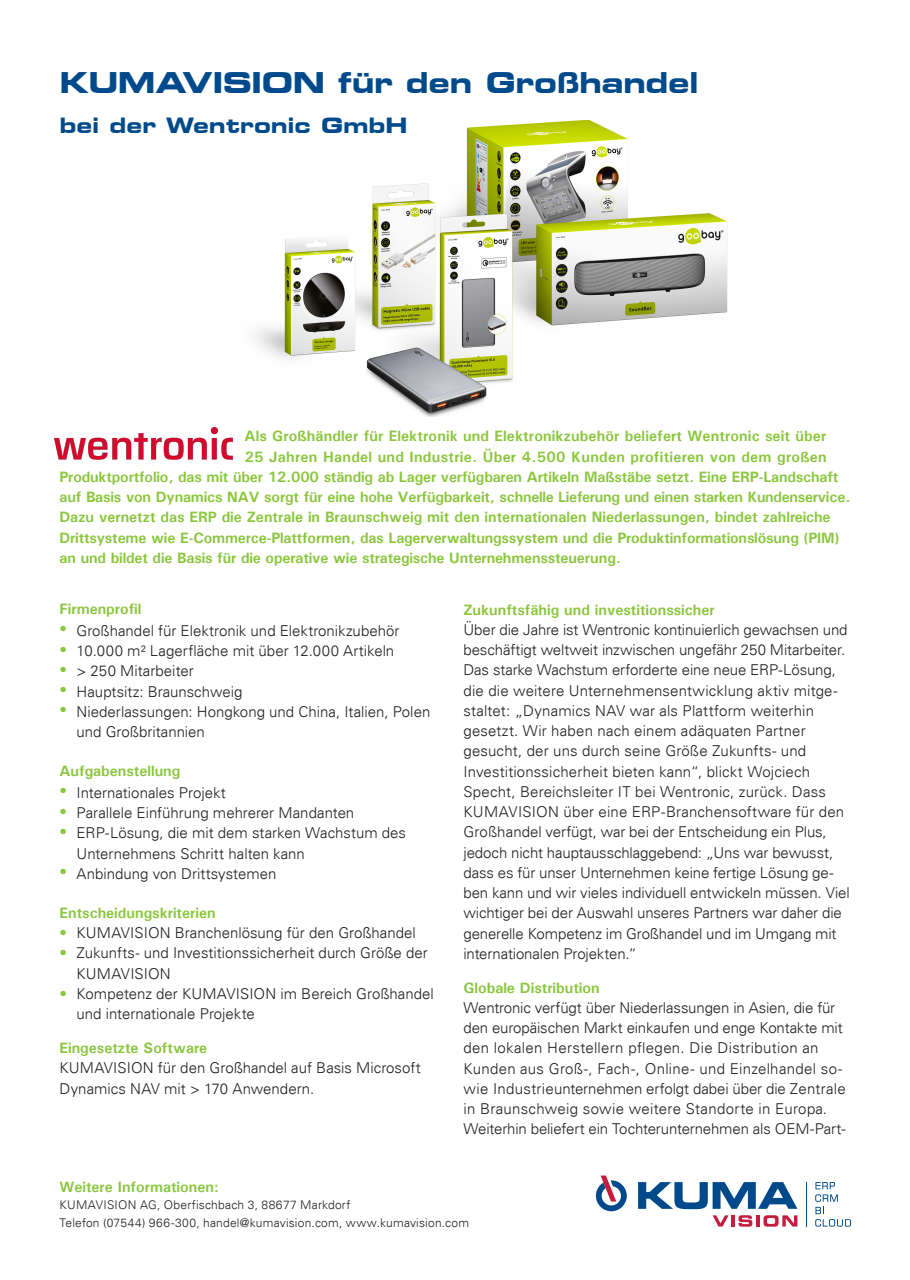
<style>
.page{position:relative;width:910px;height:1280px;background:#fff}
.page>*{position:absolute;margin:0;border:0;box-sizing:border-box;transform-origin:0 0}
.Headline_1{font:700 expanded 28.5px "Square 721 BT";letter-spacing:-.02em;color:#004a8b}
.Headline_1-2{font:700 expanded 21px "Square 721 BT";letter-spacing:-.005em;color:#004a8b}
.Zwischenüberschrift{font:300 15px/20.2px "Univers";color:#231f20}
.Zwischenüberschrift-2{font:700 15px "Univers";color:#8bc63e}
.Fließtext{font:300 15px/20.2px "Univers";color:#231f20}
.Zwischenüberschrift-3{font:700 15px "Univers";letter-spacing:.02em;color:#8bc63e}
.Fließtext-2{font:700 15px "Univers";color:#8bc63e}
.Adresszeile{font:300 12px "Univers";letter-spacing:.02em;color:#231f20}
.s1{color:#8bc63e}
</style>
<div class="page">
<img style="left:255px;top:120px;width:473px;height:297px">
<svg style="left:713px;top:1215px;width:16px;height:11px"></svg>
<hr style="left:731px;top:1215px;width:4px;height:11px;background:#c41e3f">
<svg style="left:738px;top:1215px;width:14px;height:12px"></svg>
<hr style="left:756px;top:1215px;width:4px;height:11px;background:#c41e3f">
<svg style="left:763px;top:1215px;width:34px;height:12px"></svg>
<svg style="left:638px;top:1182px;width:159px;height:27px"></svg>
<svg style="left:815px;top:1182px;width:36px;height:45px"></svg>
<hr style="left:806px;top:1182px;width:1px;height:44px;background:#004a8b">
<svg style="left:596px;top:1175px;width:31px;height:36px"></svg>
<img style="left:55px;top:427px;width:178px;height:33px">
<p class="Headline_1" style="left:60px;top:65px;width:641px">KUMAVISION für den Großhandel</p>
<p class="Headline_1-2" style="left:60px;top:113px;width:349px">bei der Wentronic GmbH</p>
<p class="Zwischenüberschrift-2" style="left:244px;top:427px;width:583px">Als Großhändler für Elektronik und Elektronikzubehör beliefert Wentronic seit über</p>
<p class="Zwischenüberschrift-3" style="left:244px;top:447px;width:584px">25 Jahren Handel und Industrie. Über 4.500 Kunden profitieren von dem großen</p>
<p class="Zwischenüberschrift-2" style="left:60px;top:467px;width:780px">Produktportfolio, das mit über 12.000 ständig ab Lager verfügbaren Artikeln Maßstäbe setzt. Eine ERP-Landschaft</p>
<p class="Zwischenüberschrift-2" style="left:60px;top:487px;width:793px">auf Basis von Dynamics NAV sorgt für eine hohe Verfügbarkeit, schnelle Lieferung und einen starken Kundenservice.</p>
<p class="Zwischenüberschrift-2" style="left:60px;top:508px;width:773px">Dazu vernetzt das ERP die Zentrale in Braunschweig mit den internationalen Niederlassungen, bindet zahlreiche</p>
<p class="Zwischenüberschrift-2" style="left:60px;top:528px;width:781px">Drittsysteme wie E-Commerce-Plattformen, das Lagerverwaltungssystem und die Produktinformationslösung (PIM)</p>
<p class="Zwischenüberschrift-2" style="left:60px;top:548px;width:563px">an und bildet die Basis für die operative wie strategische Unternehmenssteuerung.</p>
<p class="Zwischenüberschrift-2" style="left:60px;top:599px;width:83px">Firmenprofil</p>
<p class="Zwischenüberschrift" style="left:60px;top:620px;width:342px"><span class="s1">•</span> Großhandel für Elektronik und Elektronikzubehör</p>
<p class="Zwischenüberschrift" style="left:60px;top:641px;width:336px"><span class="s1">•</span> 10.000 m² Lagerfläche mit über 12.000 Artikeln</p>
<p class="Zwischenüberschrift" style="left:60px;top:661px;width:136px"><span class="s1">•</span> &gt; 250 Mitarbeiter</p>
<p class="Zwischenüberschrift" style="left:60px;top:681px;width:184px"><span class="s1">•</span> Hauptsitz: Braunschweig</p>
<p class="Zwischenüberschrift" style="left:77px;top:701px;width:355px;text-indent:-17px"><span class="s1">•</span> Niederlassungen: Hongkong und China, Italien, Polen und Großbritannien</p>
<p class="Zwischenüberschrift-2" style="left:60px;top:761px;width:122px">Aufgabenstellung</p>
<p class="Zwischenüberschrift" style="left:60px;top:782px;width:168px"><span class="s1">•</span> Internationales Projekt</p>
<p class="Zwischenüberschrift" style="left:60px;top:803px;width:296px"><span class="s1">•</span> Parallele Einführung mehrerer Mandanten</p>
<p class="Zwischenüberschrift" style="left:77px;top:823px;width:331px;text-indent:-17px"><span class="s1">•</span> ERP-Lösung, die mit dem starken Wachstum des<br>Unternehmens Schritt halten kann</p>
<p class="Zwischenüberschrift" style="left:60px;top:863px;width:218px"><span class="s1">•</span> Anbindung von Drittsystemen</p>
<p class="Zwischenüberschrift-2" style="left:60px;top:903px;width:158px">Entscheidungskriterien</p>
<p class="Zwischenüberschrift" style="left:60px;top:923px;width:358px"><span class="s1">•</span> KUMAVISION Branchenlösung für den Großhandel</p>
<p class="Zwischenüberschrift" style="left:77px;top:943px;width:353px;text-indent:-17px"><span class="s1">•</span> Zukunfts- und Investitionssicherheit durch Größe der<br>KUMAVISION</p>
<p class="Zwischenüberschrift" style="left:77px;top:983px;width:359px;text-indent:-17px"><span class="s1">•</span> Kompetenz der KUMAVISION im Bereich Großhandel und internationale Projekte</p>
<p class="Zwischenüberschrift-2" style="left:60px;top:1038px;width:149px">Eingesetzte Software</p>
<p class="Fließtext" style="left:60px;top:1058px;width:363px">KUMAVISION für den Großhandel auf Basis Microsoft<br>Dynamics NAV mit &gt; 170 Anwendern.</p>
<p class="Zwischenüberschrift-2" style="left:463px;top:600px;width:253px">Zukunftsfähig und investitionssicher</p>
<p class="Zwischenüberschrift" style="left:463px;top:619px;width:388px">Über die Jahre ist Wentronic kontinuierlich gewachsen und beschäftigt weltweit inzwischen ungefähr 250 Mitarbeiter.<br>Das starke Wachstum erforderte eine neue ERP-Lösung, die die weitere Unternehmensentwicklung aktiv mitge&shy;staltet: „Dynamics NAV war als Plattform weiterhin gesetzt. Wir haben nach einem adäquaten Partner gesucht, der uns durch seine Größe Zukunfts- und Investitionssicherheit bieten kann“, blickt Wojciech Specht, Bereichsleiter IT bei Wentronic, zurück. Dass KUMAVISION über eine ERP-Branchensoftware für den Großhandel verfügt, war bei der Entscheidung ein Plus, jedoch nicht hauptausschlaggebend: „Uns war bewusst, dass es für unser Unternehmen keine fertige Lösung ge&shy;ben kann und wir vieles individuell entwickeln müssen. Viel wichtiger bei der Auswahl unseres Partners war daher die generelle Kompetenz im Großhandel und im Umgang mit internationalen Projekten.“</p>
<p class="Fließtext-2" style="left:463px;top:978px;width:138px">Globale Distribution</p>
<p class="Fließtext" style="left:463px;top:997px;width:384px">Wentronic verfügt über Niederlassungen in Asien, die für den europäischen Markt einkaufen und enge Kontakte mit den lokalen Herstellern pflegen. Die Distribution an Kunden aus Groß-, Fach-, Online- und Einzelhandel so&shy;wie Industrieunternehmen erfolgt dabei über die Zentrale in Braunschweig sowie weitere Standorte in Europa.<br>Weiterhin beliefert ein Tochterunternehmen als OEM-Part-</p>
<p class="Zwischenüberschrift-2" style="left:60px;top:1177px;width:161px">Weitere Informationen:</p>
<p class="Adresszeile" style="left:60px;top:1197px;width:292px">KUMAVISION AG, Oberfischbach 3, 88677 Markdorf</p>
<p class="Adresszeile" style="left:60px;top:1215px;width:411px">Telefon (07544) 966-300, handel@kumavision.com, www.kumavision.com</p>
</div>
